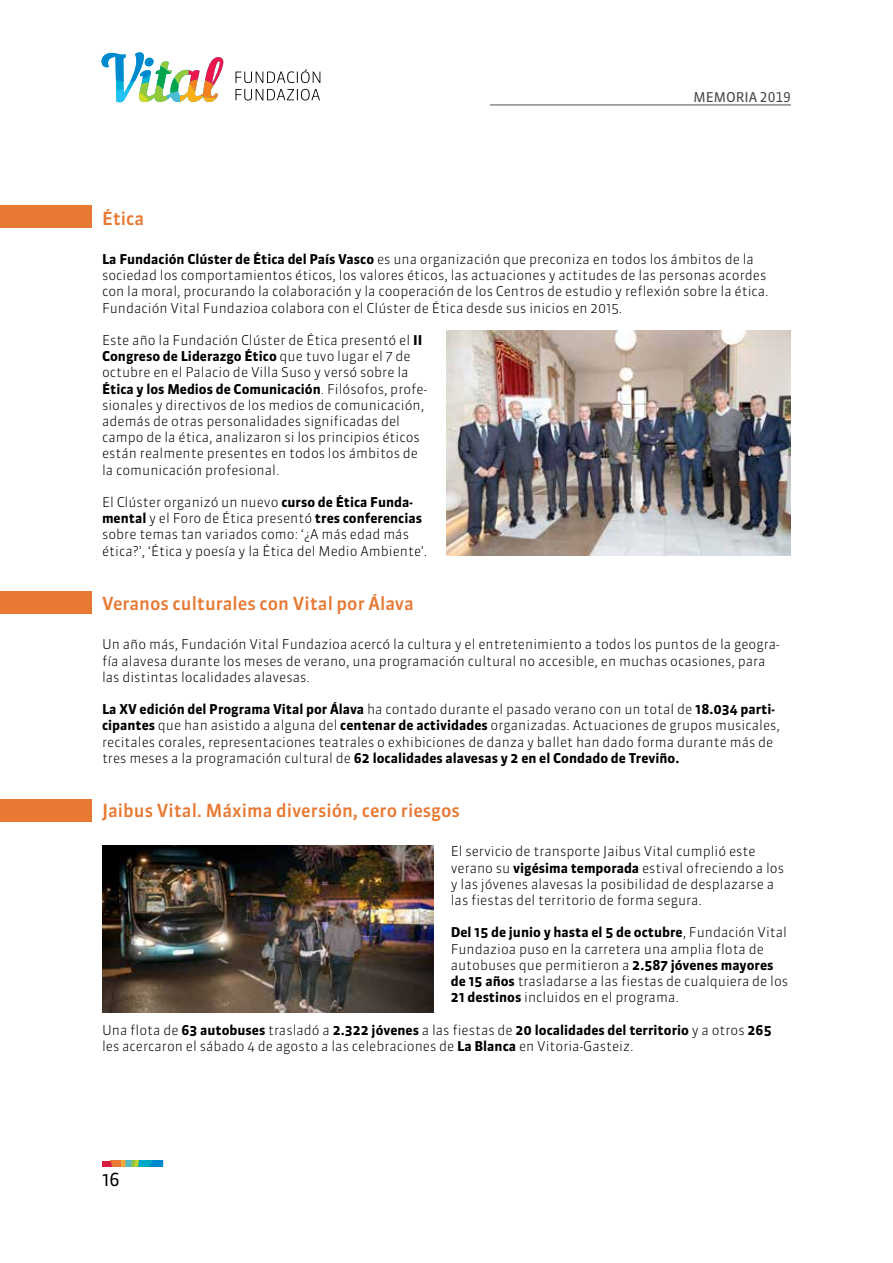
<style>
.page{position:relative;width:893px;height:1263px;background:#fff}
.page>*{position:absolute;margin:0;border:0;box-sizing:border-box;transform-origin:0 0}
.t1{font:500 18px "Sanuk";color:#e77933}
.t2{font:18px "Sanuk";color:#000}
.t3{font:300 13.5px/16.2px "Sanuk";color:#000}
.t4{font:13.5px "Sanuk TF";color:#48484a}
.s1{font-weight:700}
</style>
<div class="page">
<svg style="left:235px;top:89px;width:85px;height:11px"></svg>
<svg style="left:235px;top:69px;width:85px;height:14px"></svg>
<svg style="left:102px;top:52px;width:121px;height:50px"></svg>
<svg style="left:102px;top:1161px;width:61px;height:6px"></svg>
<hr style="left:490px;top:105px;width:301px;height:1px;background:#000">
<img style="left:446px;top:331px;width:345px;height:225px">
<img style="left:102px;top:846px;width:331px;height:167px">
<div style="left:0;top:205px;width:92px;height:22px;background:#e77933"></div>
<div style="left:0;top:591px;width:92px;height:23px;background:#e77933"></div>
<div style="left:0;top:799px;width:92px;height:22px;background:#e77933"></div>
<h1 class="t1" style="left:102px;top:207px;width:44px">Ética</h1>
<p class="t4" style="left:693px;top:89px;width:99px">MEMORIA 2019</p>
<p class="t3" style="left:102px;top:251px;width:668px"><span class="s1">La Fundación Clúster de Ética del País Vasco</span> es una organización que preconiza en todos los ámbitos de la sociedad los comportamientos éticos, los valores éticos, las actuaciones y actitudes de las personas acordes con la moral, procurando la colaboración y la cooperación de los Centros de estudio y reflexión sobre la ética.<br>Fundación Vital Fundazioa colabora con el Clúster de Ética desde sus inicios en 2015.</p>
<p class="t3" style="left:102px;top:332px;width:327px">Este año la Fundación Clúster de Ética presentó el <span class="s1">II Congreso de Liderazgo Ético</span> que tuvo lugar el 7 de octubre en el Palacio de Villa Suso y versó sobre la <span class="s1">Ética y los Medios de Comunicación</span>. Filósofos, profe&shy;sionales y directivos de los medios de comunicación, además de otras personalidades significadas del campo de la ética, analizaron si los principios éticos están realmente presentes en todos los ámbitos de la comunicación profesional.</p>
<p class="t3" style="left:102px;top:494px;width:327px">El Clúster organizó un nuevo <span class="s1">curso de Ética Funda&shy;mental</span> y el Foro de Ética presentó <span class="s1">tres conferencias </span>sobre temas tan variados como: ‘¿A más edad más ética?’, ‘Ética y poesía y la Ética del Medio Ambiente’.</p>
<h1 class="t1" style="left:102px;top:592px;width:313px">Veranos culturales con Vital por Álava</h1>
<p class="t3" style="left:102px;top:636px;width:679px">Un año más, Fundación Vital Fundazioa acercó la cultura y el entretenimiento a todos los puntos de la geogra&shy;fía alavesa durante los meses de verano, una programación cultural no accesible, en muchas ocasiones, para las distintas localidades alavesas.</p>
<p class="t3" style="left:102px;top:701px;width:679px"><span class="s1">La XV edición del Programa Vital por Álava</span> ha contado durante el pasado verano con un total de <span class="s1">18.034 parti&shy;cipantes</span> que han asistido a alguna del <span class="s1">centenar de actividades</span> organizadas. Actuaciones de grupos musicales, recitales corales, representaciones teatrales o exhibiciones de danza y ballet han dado forma durante más de tres meses a la programación cultural de <span class="s1">62 localidades alavesas y 2 en el Condado de Treviño.</span></p>
<h1 class="t1" style="left:102px;top:799px;width:359px">Jaibus Vital. Máxima diversión, cero riesgos</h1>
<p class="t3" style="left:451px;top:843px;width:335px">El servicio de transporte Jaibus Vital cumplió este verano su <span class="s1">vigésima temporada</span> estival ofreciendo a los y las jóvenes alavesas la posibilidad de desplazarse a las fiestas del territorio de forma segura.</p>
<p class="t3" style="left:451px;top:924px;width:339px"><span class="s1">Del 15 de junio y hasta el 5 de octubre</span>, Fundación Vital Fundazioa puso en la carretera una amplia flota de autobuses que permitieron a <span class="s1">2.587 jóvenes mayores de 15 años</span> trasladarse a las fiestas de cualquiera de los <span class="s1">21 destinos</span> incluidos en el programa.</p>
<p class="t3" style="left:102px;top:1022px;width:671px">Una flota de <span class="s1">63 autobuses</span> trasladó a <span class="s1">2.322 jóvenes</span> a las fiestas de <span class="s1">20 localidades del territorio</span> y a otros <span class="s1">265 </span>les acercaron el sábado 4 de agosto a las celebraciones de <span class="s1">La Blanca</span> en Vitoria-Gasteiz.</p>
<h1 class="t2" style="left:102px;top:1168px;width:19px">16</h1>
</div>
